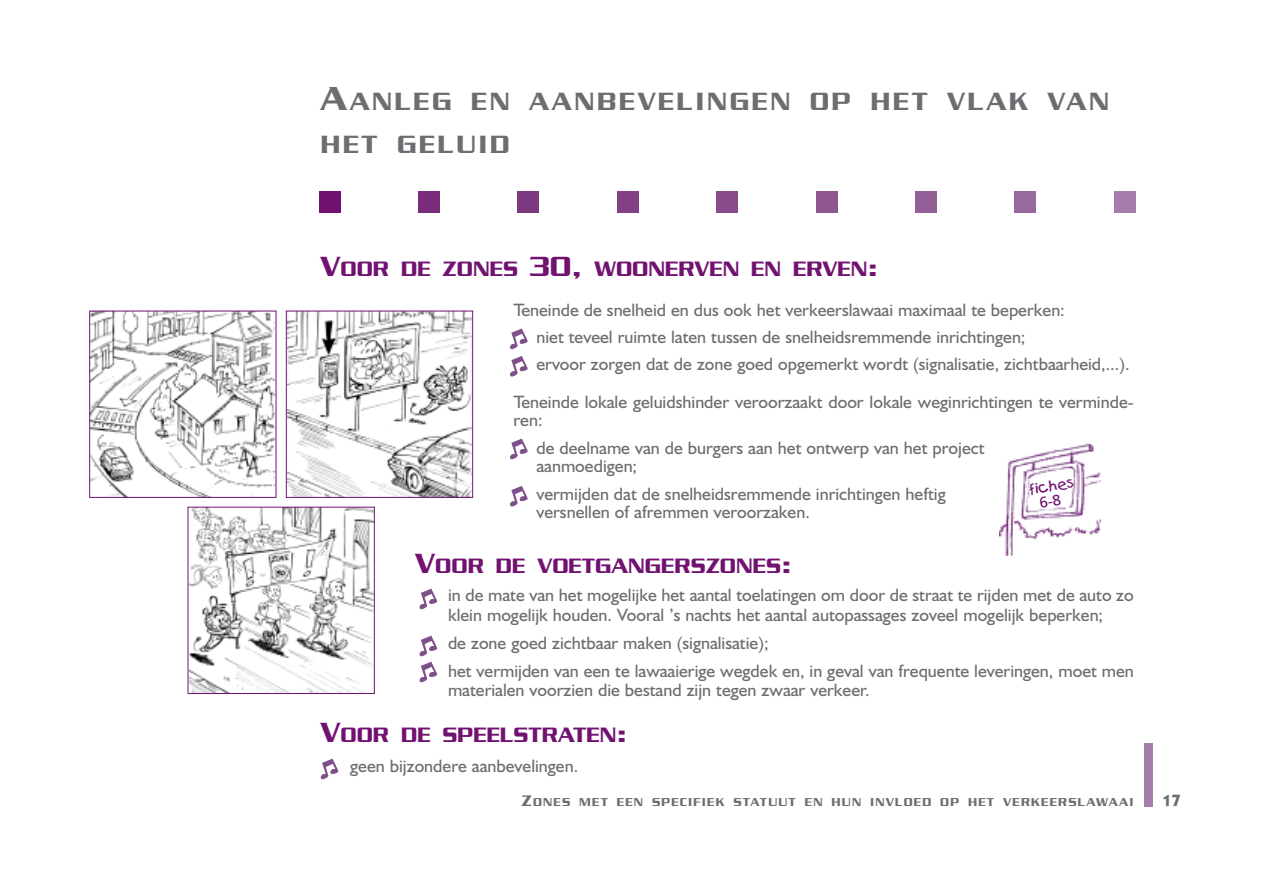
<style>
.page{position:relative;width:1263px;height:893px;background:#fff}
.page>*{position:absolute;margin:0;border:0;box-sizing:border-box;transform-origin:0 0}
.t1{font:500 27px/43.2px "Serpentine";letter-spacing:.095em;color:#6c6d70}
.t2{font:500 22.5px "Serpentine";color:#711271}
.t3{font:18px/18.8px "Humanist 521 BT";color:#6c6d70}
.t4{font:700 16.5px "Itc Kabel";color:#6c6d70}
.t5{font:14.25px "Kids";color:#711271}
.t6{font:500 12.3px "Serpentine";letter-spacing:.095em;color:#6c6d70}
.s1{font-size:36px}
.s2{font-size:30px}
.s3{font-size:16.5px}
</style>
<div class="page">
<div style="left:1144px;top:743px;width:8px;height:63px;background:#a57dab"></div>
<div style="left:319px;top:191px;width:21px;height:22px;background:#711271"></div>
<div style="left:418px;top:191px;width:22px;height:22px;background:#792c7a"></div>
<div style="left:518px;top:191px;width:21px;height:22px;background:#7e387f"></div>
<div style="left:617px;top:191px;width:21px;height:22px;background:#834285"></div>
<div style="left:716px;top:191px;width:22px;height:22px;background:#884c8a"></div>
<div style="left:816px;top:191px;width:21px;height:22px;background:#8e5691"></div>
<div style="left:915px;top:191px;width:21px;height:22px;background:#935f97"></div>
<div style="left:1015px;top:191px;width:21px;height:22px;background:#98699d"></div>
<div style="left:1114px;top:191px;width:21px;height:22px;background:#a57dab"></div>
<img style="left:1000px;top:443px;width:100px;height:112px">
<svg style="left:510px;top:356px;width:18px;height:21px"></svg>
<svg style="left:321px;top:759px;width:17px;height:21px"></svg>
<svg style="left:420px;top:636px;width:17px;height:47px"></svg>
<svg style="left:510px;top:486px;width:18px;height:21px"></svg>
<svg style="left:510px;top:439px;width:18px;height:21px"></svg>
<svg style="left:510px;top:329px;width:18px;height:21px"></svg>
<svg style="left:420px;top:589px;width:17px;height:21px"></svg>
<img style="left:91px;top:313px;width:183px;height:183px">
<div style="left:89px;top:311px;width:187px;height:187px;border:1px solid #711271"></div>
<img style="left:190px;top:509px;width:183px;height:183px">
<div style="left:188px;top:507px;width:187px;height:187px;border:1px solid #711271"></div>
<img style="left:288px;top:313px;width:183px;height:183px">
<div style="left:286px;top:311px;width:187px;height:187px;border:1px solid #711271"></div>
<svg style="left:1039px;top:494px;width:22px;height:14px"></svg>
<h1 class="t1" style="left:320px;top:82px;width:790px"><span class="s1">A</span>ANLEG EN AANBEVELINGEN OP HET VLAK VAN<br>HET GELUID</h1>
<p class="t2" style="left:320px;top:261px;width:559px"><span class="s2">V</span>OOR DE ZONES <span class="s2">30,</span> WOONERVEN EN ERVEN<span class="s2">:</span></p>
<p class="t3" style="left:536px;top:298px;width:595px;line-height:27.3px;text-indent:-23px">Teneinde de snelheid en dus ook het verkeerslawaai maximaal te beperken:<br>niet teveel ruimte laten tussen de snelheidsremmende inrichtingen;<br>ervoor zorgen dat de zone goed opgemerkt wordt (signalisatie, zichtbaarheid,...).</p>
<p class="t3" style="left:513px;top:394px;width:622px">Teneinde lokale geluidshinder veroorzaakt door lokale weginrichtingen te verminde&shy;ren:</p>
<p class="t3" style="left:536px;top:440px;width:450px">de deelname van de burgers aan het ontwerp van het project aanmoedigen;</p>
<p class="t3" style="left:536px;top:486px;width:411px">vermijden dat de snelheidsremmende inrichtingen heftig versnellen of afremmen veroorzaken.</p>
<p class="t2" style="left:415px;top:559px;width:378px"><span class="s2">V</span>OOR DE VOETGANGERSZONES<span class="s2">:</span></p>
<p class="t3" style="left:448px;top:587px;width:687px;line-height:19.5px">in de mate van het mogelijke het aantal toelatingen om door de straat te rijden met de auto zo klein mogelijk houden. Vooral ’s nachts het aantal autopassages zoveel mogelijk beperken;</p>
<p class="t3" style="left:448px;top:630px;width:687px;line-height:28px">de zone goed zichtbaar maken (signalisatie);<br>het vermijden van een te lawaaierige wegdek en, in geval van frequente leveringen, moet men</p>
<p class="t3" style="left:448px;top:683px;width:423px">materialen voorzien die bestand zijn tegen zwaar verkeer.</p>
<p class="t2" style="left:320px;top:728px;width:308px"><span class="s2">V</span>OOR DE SPEELSTRATEN<span class="s2">:</span></p>
<p class="t3" style="left:350px;top:758px;width:230px">geen bijzondere aanbevelingen.</p>
<p class="t5" style="left:1028px;top:484px;width:47px;rotate:-10deg">fiches</p>
<p class="t6" style="left:521px;top:798px;width:613px"><span class="s3">Z</span>ONES MET EEN SPECIFIEK STATUUT EN HUN INVLOED OP HET VERKEERSLAWAAI</p>
<p class="t4" style="left:1162px;top:794px;width:20px">17</p>
</div>
